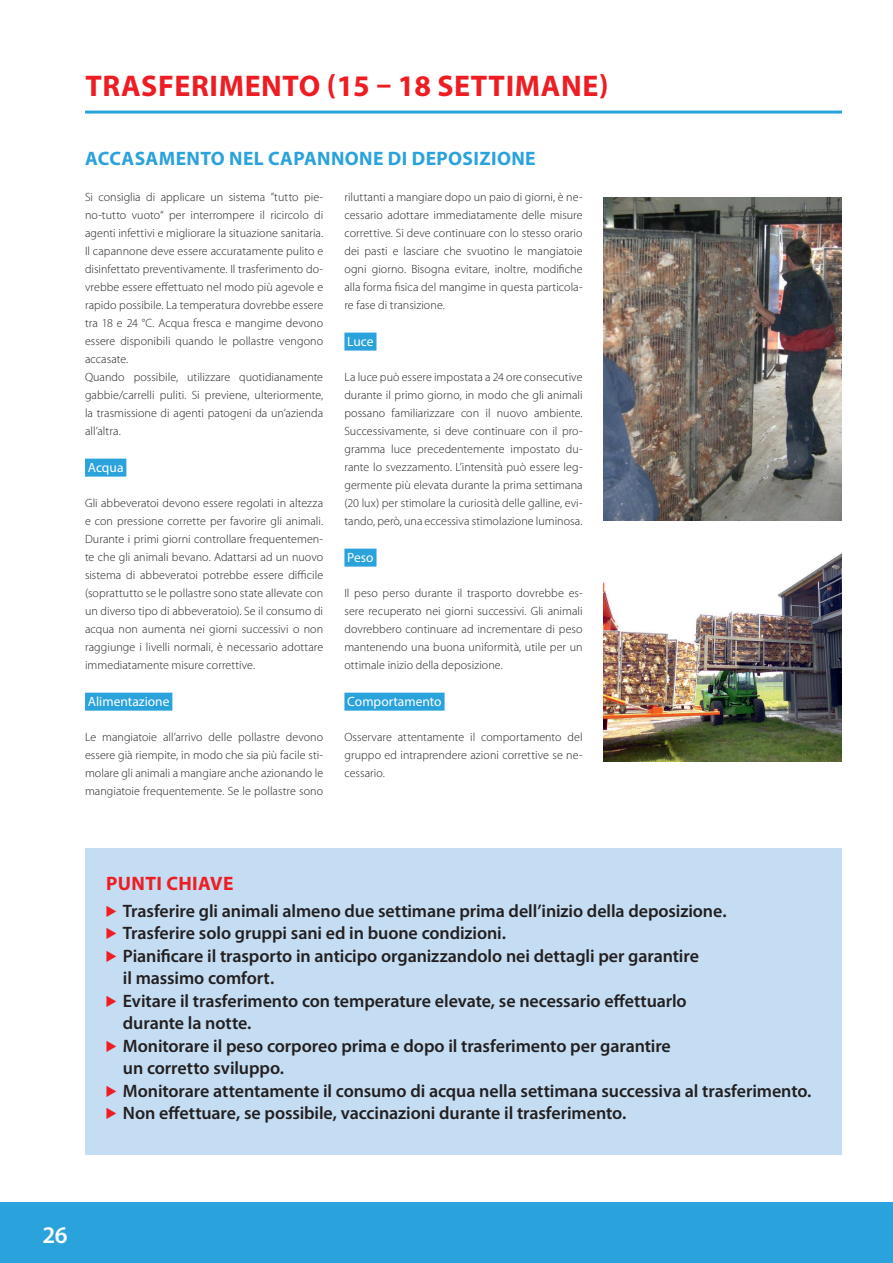
<style>
.page{position:relative;width:893px;height:1263px;background:#fff}
.page>*{position:absolute;margin:0;border:0;box-sizing:border-box;transform-origin:0 0}
.t1{font:700 30px "Myriad Pro";letter-spacing:.02em;color:#ee1d23}
.t2{font:600 24px "Myriad Pro";color:#fff}
.t3{font:700 19.5px "Myriad Pro";letter-spacing:.02em;color:#2aa2db}
.t4{font:700 19.5px "Myriad Pro";letter-spacing:.02em;color:#ee1d23}
.t5{font:600 18px/22.5px "Myriad Pro";letter-spacing:-.005em;color:#231f20}
.t6{font:13.5px "Myriad Pro";color:#fff}
.t7{font:300 12px/18px "Myriad Pro";letter-spacing:.005em;color:#231f20;text-align:justify}
.s1{color:#ee1d23}
</style>
<div class="page">
<div style="left:0;top:1203px;width:893px;height:60px;background:#2aa2db"></div>
<hr style="left:85px;top:111px;width:757px;height:3px;background:#2aa2db">
<div style="left:85px;top:459px;width:41px;height:18px;background:#2aa2db"></div>
<div style="left:85px;top:693px;width:87px;height:18px;background:#2aa2db"></div>
<div style="left:85px;top:849px;width:757px;height:306px;background:#c4ddf2"></div>
<div style="left:344px;top:333px;width:32px;height:18px;background:#2aa2db"></div>
<div style="left:344px;top:549px;width:32px;height:18px;background:#2aa2db"></div>
<div style="left:344px;top:693px;width:101px;height:18px;background:#2aa2db"></div>
<img style="left:604px;top:198px;width:238px;height:322px">
<img style="left:604px;top:553px;width:238px;height:208px">
<h1 class="t1" style="left:85px;top:69px;width:525px">TRASFERIMENTO (15 – 18 SETTIMANE)</h1>
<h3 class="t3" style="left:85px;top:147px;width:452px">ACCASAMENTO NEL CAPANNONE DI DEPOSIZIONE</h3>
<p class="t7" style="left:85px;top:187px;width:240px;text-align:left">Si consiglia di applicare un sistema ”tutto pie&shy;no-tutto vuoto“ per interrompere il ricircolo di agenti infettivi e migliorare la situazione sanitaria.<br>Il capannone deve essere accuratamente pulito e disinfettato preventivamente. Il trasferimento do&shy;vrebbe essere effettuato nel modo più agevole e rapido possibile. La temperatura dovrebbe essere tra 18 e 24 °C. Acqua fresca e mangime devono essere disponibili quando le pollastre vengono accasate.<br>Quando possibile, utilizzare quotidianamente gabbie/carrelli puliti. Si previene, ulteriormente, la trasmissione di agenti patogeni da un’azienda all’altra.</p>
<p class="t6" style="left:88px;top:459px;width:37px">Acqua</p>
<p class="t7" style="left:85px;top:493px;width:240px">Gli abbeveratoi devono essere regolati in altezza e con pressione corrette per favorire gli animali.<br>Durante i primi giorni controllare frequentemen&shy;te che gli animali bevano. Adattarsi ad un nuovo sistema di abbeveratoi potrebbe essere difficile (soprattutto se le pollastre sono state allevate con un diverso tipo di abbeveratoio). Se il consumo di acqua non aumenta nei giorni successivi o non raggiunge i livelli normali, è necessario adottare immediatamente misure correttive.</p>
<p class="t6" style="left:88px;top:693px;width:83px">Alimentazione</p>
<p class="t7" style="left:85px;top:727px;width:240px">Le mangiatoie all’arrivo delle pollastre devono essere già riempite, in modo che sia più facile sti&shy;molare gli animali a mangiare anche azionando le mangiatoie frequentemente. Se le pollastre sono</p>
<p class="t7" style="left:344px;top:187px;width:240px">riluttanti a mangiare dopo un paio di giorni, è ne&shy;cessario adottare immediatamente delle misure correttive. Si deve continuare con lo stesso orario dei pasti e lasciare che svuotino le mangiatoie ogni giorno. Bisogna evitare, inoltre, modifiche alla forma fisica del mangime in questa particola&shy;re fase di transizione.</p>
<p class="t6" style="left:347px;top:333px;width:28px">Luce</p>
<p class="t7" style="left:344px;top:367px;width:240px">La luce può essere impostata a 24 ore consecutive durante il primo giorno, in modo che gli animali possano familiarizzare con il nuovo ambiente.<br>Successivamente, si deve continuare con il pro&shy;gramma luce precedentemente impostato du&shy;rante lo svezzamento. L’intensità può essere leg&shy;germente più elevata durante la prima settimana (20 lux) per stimolare la curiosità delle galline, evi&shy;tando, però, una eccessiva stimolazione luminosa.</p>
<p class="t6" style="left:347px;top:549px;width:28px">Peso</p>
<p class="t7" style="left:344px;top:583px;width:240px">Il peso perso durante il trasporto dovrebbe es&shy;sere recuperato nei giorni successivi. Gli animali dovrebbero continuare ad incrementare di peso mantenendo una buona uniformità, utile per un ottimale inizio della deposizione.</p>
<p class="t6" style="left:347px;top:693px;width:96px">Comportamento</p>
<p class="t7" style="left:344px;top:727px;width:240px">Osservare attentamente il comportamento del gruppo ed intraprendere azioni correttive se ne&shy;cessario.</p>
<h3 class="t4" style="left:106px;top:872px;width:129px">PUNTI CHIAVE</h3>
<h3 class="t5" style="left:106px;top:899px;width:622px"><span class="s1">•</span> Trasferire gli animali almeno due settimane prima dell’inizio della deposizione.</h3>
<h3 class="t5" style="left:106px;top:921px;width:401px"><span class="s1">•</span> Trasferire solo gruppi sani ed in buone condizioni.</h3>
<h3 class="t5" style="left:123px;top:944px;width:577px;text-indent:-17px"><span class="s1">•</span> Pianificare il trasporto in anticipo organizzandolo nei dettagli per garantire il massimo comfort.</h3>
<h3 class="t5" style="left:123px;top:989px;width:565px;text-indent:-17px"><span class="s1">•</span> Evitare il trasferimento con temperature elevate, se necessario effettuarlo durante la notte.</h3>
<h3 class="t5" style="left:123px;top:1034px;width:549px;text-indent:-17px"><span class="s1">•</span> Monitorare il peso corporeo prima e dopo il trasferimento per garantire un corretto sviluppo.</h3>
<h3 class="t5" style="left:106px;top:1079px;width:707px"><span class="s1">•</span> Monitorare attentamente il consumo di acqua nella settimana successiva al trasferimento.</h3>
<h3 class="t5" style="left:106px;top:1101px;width:522px"><span class="s1">•</span> Non effettuare, se possibile, vaccinazioni durante il trasferimento.</h3>
<h2 class="t2" style="left:43px;top:1220px;width:27px">26</h2>
</div>
